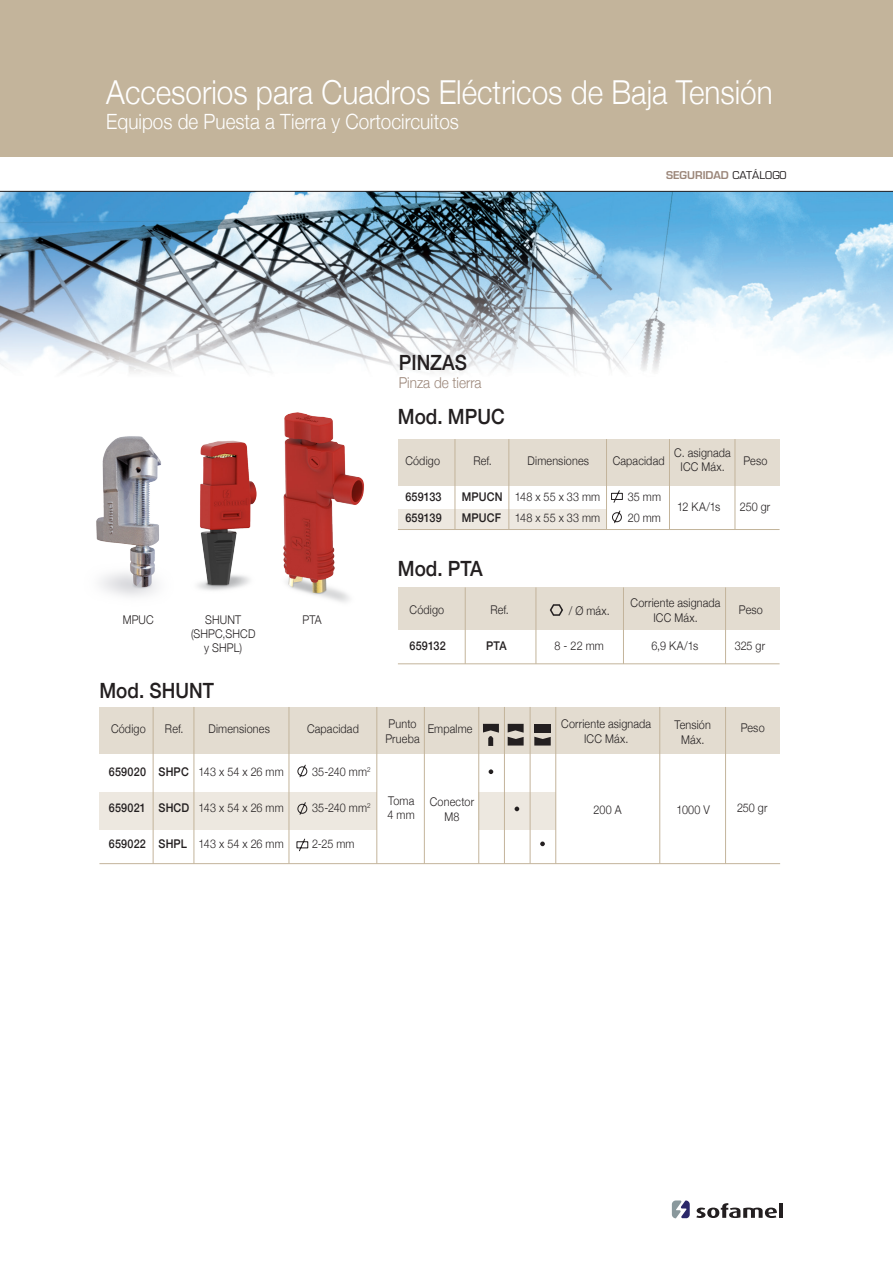
<style>
.page{position:relative;width:893px;height:1263px;background:#fff}
.page>*{position:absolute;margin:0;border:0;box-sizing:border-box;transform-origin:0 0}
.t1{font:300 33px "Helvetica Neue";color:#fff;scale:.9 1}
.t2{font:300 21px "Helvetica Neue";color:#fff;scale:.9 1}
.t3{font:500 21px "Helvetica Neue";color:#231f20;scale:.9 1}
.t4{font:300 15px "Helvetica Neue";color:#9b8679;scale:.9 1}
.t5{font:300 12px "Helvetica Neue";letter-spacing:.015em;color:#231f20;scale:.9 1}
.t6{font:500 12px "Helvetica Neue";letter-spacing:.015em;color:#231f20;scale:.9 1}
.t7{font:600 10.5px "Eurostile";color:#9b8679}
.s1{font-weight:400;color:#231f20}
</style>
<div class="page">
<svg style="left:696px;top:1203px;width:81px;height:15px"></svg>
<hr style="left:779px;top:1203px;width:4px;height:15px;background:#231f20">
<svg style="left:672px;top:1200px;width:18px;height:18px"></svg>
<img style="left:0;top:192px;width:893px;height:181px">
<div style="left:0;top:0;width:893px;height:157px;background:#c3b49b"></div>
<hr style="left:0;top:191px;width:893px;height:1px;background:#231f20">
<div style="left:398px;top:509px;width:208px;height:20px;background:#ede8e0"></div>
<div style="left:398px;top:439px;width:382px;height:47px;background:#e3dcd0"></div>
<div style="left:398px;top:587px;width:382px;height:43px;background:#e3dcd0"></div>
<hr style="left:398px;top:529px;width:382px;height:1px;background:#c3b49b">
<hr style="left:398px;top:663px;width:382px;height:1px;background:#c3b49b">
<hr style="left:606px;top:439px;width:1px;height:90px;background:#c3b49b">
<hr style="left:669px;top:439px;width:1px;height:90px;background:#c3b49b">
<hr style="left:735px;top:439px;width:1px;height:90px;background:#c3b49b">
<hr style="left:623px;top:587px;width:1px;height:77px;background:#c3b49b">
<hr style="left:465px;top:587px;width:1px;height:77px;background:#c3b49b">
<hr style="left:536px;top:587px;width:1px;height:77px;background:#c3b49b">
<hr style="left:725px;top:587px;width:1px;height:77px;background:#c3b49b">
<hr style="left:508px;top:439px;width:1px;height:90px;background:#c3b49b">
<hr style="left:455px;top:439px;width:1px;height:90px;background:#c3b49b">
<svg style="left:549px;top:604px;width:14px;height:12px"></svg>
<svg style="left:612px;top:510px;width:10px;height:14px"></svg>
<svg style="left:611px;top:490px;width:12px;height:13px"></svg>
<div style="left:100px;top:792px;width:277px;height:37px;background:#ede8e0"></div>
<div style="left:479px;top:792px;width:77px;height:37px;background:#ede8e0"></div>
<div style="left:100px;top:707px;width:680px;height:47px;background:#e3dcd0"></div>
<hr style="left:99px;top:863px;width:681px;height:1px;background:#c3b49b">
<svg style="left:508px;top:724px;width:16px;height:21px"></svg>
<svg style="left:483px;top:724px;width:16px;height:22px"></svg>
<svg style="left:534px;top:737px;width:17px;height:8px"></svg>
<div style="left:534px;top:724px;width:17px;height:8px;background:#231f20"></div>
<svg style="left:489px;top:769px;width:4px;height:5px"></svg>
<svg style="left:515px;top:806px;width:4px;height:5px"></svg>
<svg style="left:540px;top:841px;width:5px;height:5px"></svg>
<hr style="left:555px;top:707px;width:1px;height:157px;background:#c3b49b">
<hr style="left:478px;top:707px;width:1px;height:157px;background:#c3b49b">
<hr style="left:504px;top:707px;width:1px;height:157px;background:#c3b49b">
<hr style="left:530px;top:707px;width:1px;height:157px;background:#c3b49b">
<hr style="left:289px;top:707px;width:1px;height:157px;background:#c3b49b">
<hr style="left:376px;top:707px;width:1px;height:157px;background:#c3b49b">
<hr style="left:424px;top:707px;width:1px;height:157px;background:#c3b49b">
<hr style="left:194px;top:707px;width:1px;height:157px;background:#c3b49b">
<hr style="left:153px;top:707px;width:1px;height:157px;background:#c3b49b">
<hr style="left:659px;top:707px;width:1px;height:157px;background:#c3b49b">
<hr style="left:725px;top:707px;width:1px;height:157px;background:#c3b49b">
<svg style="left:297px;top:764px;width:11px;height:14px"></svg>
<svg style="left:297px;top:802px;width:11px;height:13px"></svg>
<svg style="left:296px;top:838px;width:12px;height:14px"></svg>
<img style="left:96px;top:436px;width:65px;height:161px">
<img style="left:197px;top:440px;width:60px;height:151px">
<img style="left:283px;top:412px;width:81px;height:190px">
<p class="t1" style="left:106px;top:66px;width:742px">Accesorios para Cuadros Eléctricos de Baja Tensión</p>
<p class="t2" style="left:106px;top:105px;width:393px">Equipos de Puesta a Tierra y Cortocircuitos</p>
<p class="t3" style="left:399px;top:346px;width:77px">PINZAS</p>
<p class="t4" style="left:399px;top:371px;width:93px">Pinza de tierra</p>
<p class="t3" style="left:398px;top:399px;width:120px">Mod. MPUC</p>
<p class="t7" style="left:666px;top:168px;width:122px">SEGURIDAD <span class="s1">CATÁLOGO</span></p>
<p class="t5" style="left:674px;top:443px;width:64px">C. asignada</p>
<p class="t5" style="left:680px;top:457px;width:51px">ICC Máx.</p>
<p class="t5" style="left:405px;top:451px;width:40px">Código</p>
<p class="t5" style="left:743px;top:451px;width:28px">Peso</p>
<p class="t5" style="left:528px;top:451px;width:70px">Dimensiones</p>
<p class="t5" style="left:613px;top:451px;width:59px">Capacidad</p>
<p class="t5" style="left:473px;top:451px;width:22px">Ref.</p>
<p class="t5" style="left:123px;top:609px;width:36px">MPUC</p>
<p class="t5" style="left:205px;top:609px;width:42px">SHUNT</p>
<p class="t5" style="left:303px;top:609px;width:23px">PTA</p>
<p class="t5" style="left:191px;top:624px;width:73px">(SHPC,SHCD</p>
<p class="t5" style="left:204px;top:638px;width:44px">y SHPL)</p>
<p class="t6" style="left:405px;top:487px;width:42px">659133</p>
<p class="t6" style="left:405px;top:508px;width:42px">659139</p>
<p class="t6" style="left:462px;top:487px;width:47px">MPUCN</p>
<p class="t6" style="left:462px;top:508px;width:45px">MPUCF</p>
<p class="t5" style="left:515px;top:487px;width:96px">148 x 55 x 33 mm</p>
<p class="t5" style="left:515px;top:508px;width:96px">148 x 55 x 33 mm</p>
<p class="t3" style="left:398px;top:552px;width:96px">Mod. PTA</p>
<p class="t5" style="left:628px;top:487px;width:38px">35 mm</p>
<p class="t5" style="left:628px;top:508px;width:38px">20 mm</p>
<p class="t5" style="left:677px;top:497px;width:50px">12 KA/1s</p>
<p class="t5" style="left:740px;top:497px;width:35px">250 gr</p>
<p class="t5" style="left:410px;top:600px;width:40px">Código</p>
<p class="t6" style="left:410px;top:636px;width:42px">659132</p>
<p class="t5" style="left:631px;top:593px;width:102px">Corriente asignada</p>
<p class="t5" style="left:653px;top:608px;width:51px">ICC Máx.</p>
<p class="t5" style="left:490px;top:600px;width:22px">Ref.</p>
<p class="t5" style="left:739px;top:600px;width:28px">Peso</p>
<p class="t5" style="left:569px;top:601px;width:47px">/ Ø máx.</p>
<p class="t6" style="left:486px;top:636px;width:24px">PTA</p>
<p class="t5" style="left:555px;top:636px;width:56px">8 - 22 mm</p>
<p class="t5" style="left:651px;top:636px;width:54px">6,9 KA/1s</p>
<p class="t5" style="left:735px;top:636px;width:35px">325 gr</p>
<p class="t3" style="left:99px;top:674px;width:129px">Mod. SHUNT</p>
<p class="t5" style="left:111px;top:719px;width:40px">Código</p>
<p class="t6" style="left:109px;top:762px;width:43px">659020</p>
<p class="t6" style="left:109px;top:798px;width:43px">659021</p>
<p class="t6" style="left:109px;top:834px;width:43px">659022</p>
<p class="t5" style="left:561px;top:714px;width:102px">Corriente asignada</p>
<p class="t5" style="left:584px;top:729px;width:51px">ICC Máx.</p>
<p class="t5" style="left:307px;top:719px;width:59px">Capacidad</p>
<p class="t5" style="left:389px;top:714px;width:32px">Punto</p>
<p class="t5" style="left:385px;top:729px;width:40px">Prueba</p>
<p class="t5" style="left:674px;top:715px;width:42px">Tensión</p>
<p class="t5" style="left:681px;top:730px;width:27px">Máx.</p>
<p class="t5" style="left:209px;top:719px;width:70px">Dimensiones</p>
<p class="t5" style="left:428px;top:719px;width:51px">Empalme</p>
<p class="t5" style="left:741px;top:718px;width:28px">Peso</p>
<p class="t5" style="left:165px;top:719px;width:22px">Ref.</p>
<p class="t5" style="left:312px;top:762px;width:67px">35-240 mm<sup>2</sup></p>
<p class="t5" style="left:312px;top:798px;width:67px">35-240 mm<sup>2</sup></p>
<p class="t5" style="left:312px;top:834px;width:49px">2-25 mm</p>
<p class="t6" style="left:158px;top:762px;width:35px">SHPC</p>
<p class="t6" style="left:158px;top:798px;width:36px">SHCD</p>
<p class="t6" style="left:158px;top:834px;width:33px">SHPL</p>
<p class="t5" style="left:199px;top:762px;width:96px">143 x 54 x 26 mm</p>
<p class="t5" style="left:199px;top:798px;width:96px">143 x 54 x 26 mm</p>
<p class="t5" style="left:199px;top:834px;width:96px">143 x 54 x 26 mm</p>
<p class="t5" style="left:388px;top:791px;width:31px">Toma</p>
<p class="t5" style="left:388px;top:805px;width:32px">4 mm</p>
<p class="t5" style="left:430px;top:792px;width:51px">Conector</p>
<p class="t5" style="left:444px;top:807px;width:18px">M8</p>
<p class="t5" style="left:676px;top:800px;width:39px">1000 V</p>
<p class="t5" style="left:737px;top:798px;width:35px">250 gr</p>
<p class="t5" style="left:593px;top:800px;width:33px">200 A</p>
</div>
